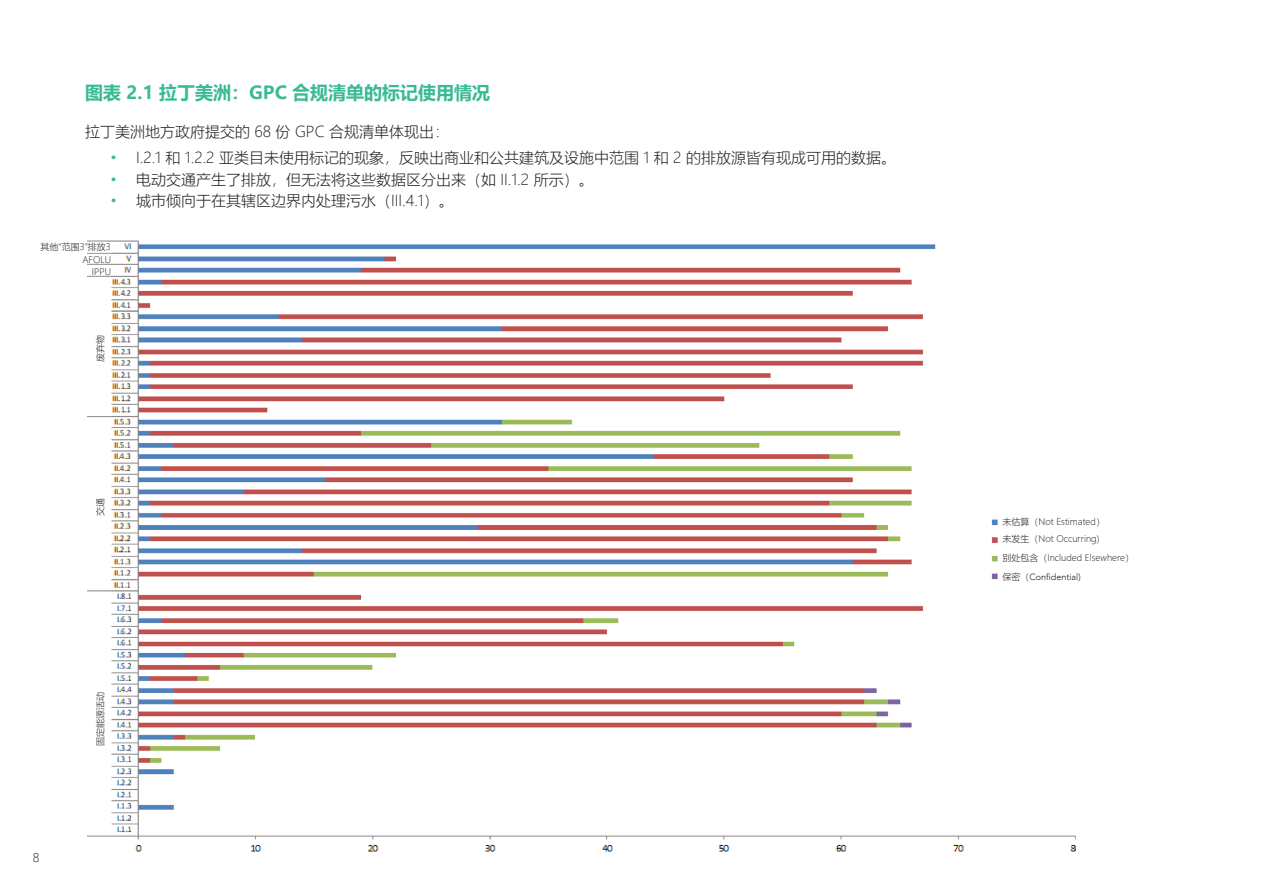
<style>
.page{position:relative;width:1263px;height:893px;background:#fff}
.page>*{position:absolute;margin:0;border:0;box-sizing:border-box;transform-origin:0 0}
.Infographics_Title{font:700 18px "Microsoft Ya Hei";color:#39ba95}
.Body_Text{font:300 15px "Microsoft Ya Hei";color:#231f20}
.t1{font:300 12px "Microsoft Ya Hei";color:#231f20}
.Footnotes{font:300 9px "Microsoft Ya Hei";color:#231f20}
.Footnotes-2{font:300 9px "Avenir";color:#231f20}
.s1{color:#39ba95}
.s2{font-family:"Microsoft Ya Hei"}
</style>
<div class="page">
<img style="left:87px;top:240px;width:989px;height:612px">
<p class="Infographics_Title" style="left:85px;top:80px;width:407px">图表 2.1 拉丁美洲：GPC 合规清单的标记使用情况</p>
<p class="Body_Text" style="left:85px;top:122px;width:366px">拉丁美洲地方政府提交的 68 份 GPC 合规清单体现出：</p>
<p class="Body_Text" style="left:111px;top:148px;width:787px"><span class="s1">•</span> I.2.1 和 1.2.2 亚类目未使用标记的现象，反映出商业和公共建筑及设施中范围 1 和 2 的排放源皆有现成可用的数据。</p>
<p class="Body_Text" style="left:111px;top:169px;width:485px"><span class="s1">•</span> 电动交通产生了排放，但无法将这些数据区分出来（如 II.1.2 所示）。</p>
<p class="Body_Text" style="left:111px;top:191px;width:345px"><span class="s1">•</span> 城市倾向于在其辖区边界内处理污水（III.4.1）。</p>
<p class="Footnotes" style="left:40px;top:241px;width:72px">其他“范围3”排放3</p>
<p class="Footnotes" style="left:82px;top:253px;width:30px">AFOLU</p>
<p class="Footnotes" style="left:92px;top:266px;width:21px">IPPU</p>
<p class="Footnotes" style="left:94px;top:362px;width:28px;rotate:-90deg">废弃物</p>
<p class="Footnotes" style="left:94px;top:516px;width:19px;rotate:-90deg">交通</p>
<p class="t1" style="left:33px;top:849px;width:8px">8</p>
<p class="Footnotes" style="left:94px;top:746px;width:56px;rotate:-90deg">固定能源活动</p>
<p class="Footnotes" style="left:1002px;top:515px;width:104px">未估算（Not Estimated）</p>
<p class="Footnotes" style="left:1002px;top:533px;width:98px">未发生（Not Occurring)</p>
<p class="Footnotes" style="left:1002px;top:552px;width:133px">别处包含（Included Elsewhere）</p>
<p class="Footnotes-2" style="left:1002px;top:572px;width:80px"><span class="s2">保密（</span>Confidential)</p>
</div>
